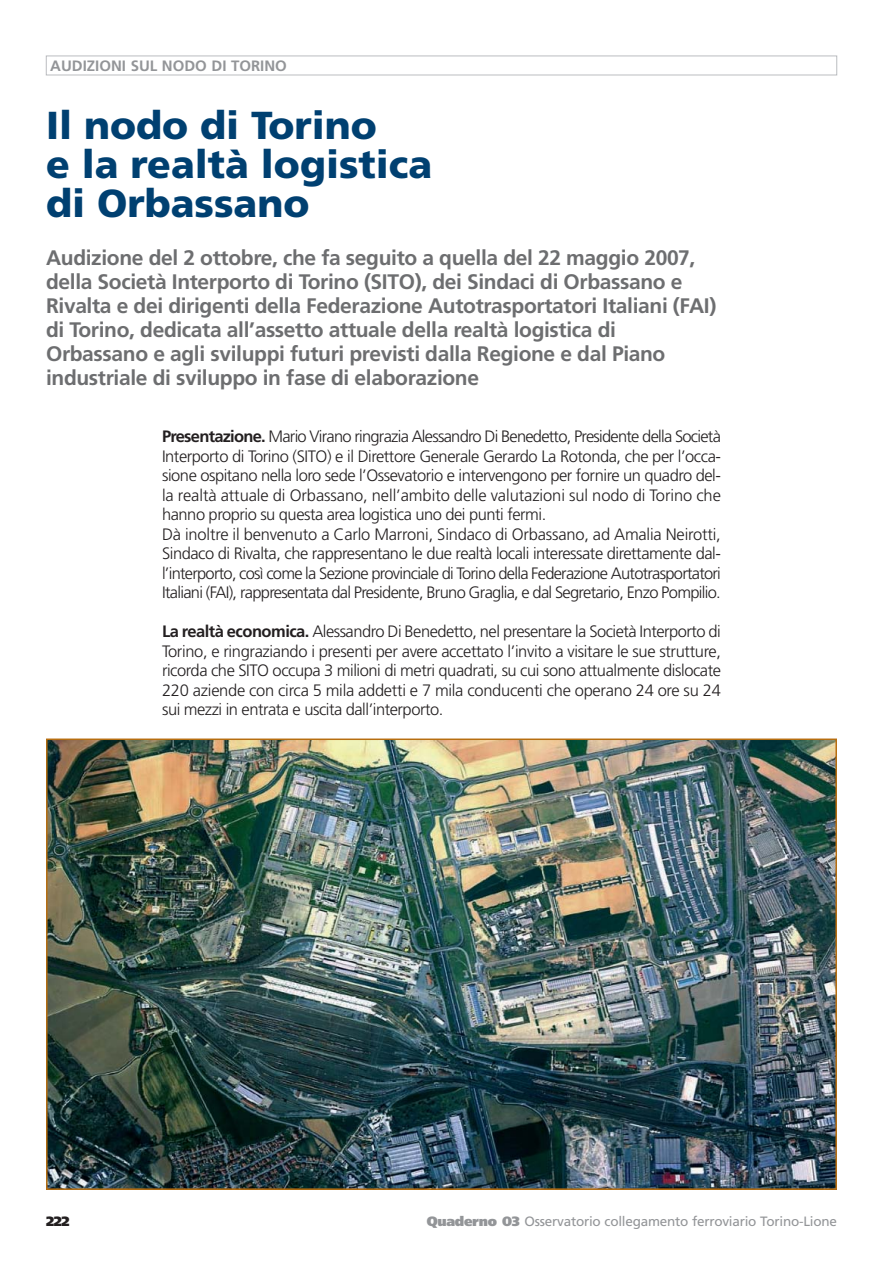
<style>
.page{position:relative;width:893px;height:1263px;background:#fff}
.page>*{position:absolute;margin:0;border:0;box-sizing:border-box;transform-origin:0 0}
.t1{font:900 39px/39px "Frutiger";color:#004071}
.t2{font:700 21px/24px "Frutiger";letter-spacing:-.015em;color:#6d6e70}
.t3{font:300 16.5px/19.5px "Frutiger";letter-spacing:-.03em;color:#231f20}
.t4{font:700 15px "Frutiger";color:#939598}
.t5{font:13.5px "Frutiger";letter-spacing:-.015em;color:#939598}
.t6{font:900 13.5px "Frutiger";color:#231f20}
.s1{font-weight:700}
.s2{font-weight:900}
</style>
<div class="page">
<div style="left:46px;top:56px;width:791px;height:19px;border:1px solid #bbbdc0"></div>
<img style="left:49px;top:741px;width:785px;height:446px">
<div style="left:46px;top:738px;width:791px;height:452px;border:2px solid #b76e10"></div>
<p class="t4" style="left:50px;top:59px;width:238px">AUDIZIONI SUL NODO DI TORINO</p>
<h1 class="t1" style="left:46px;top:108px;width:388px">Il nodo di Torino<br>e la realtà logistica di Orbassano</h1>
<p class="t2" style="left:46px;top:247px;width:672px">Audizione del 2 ottobre, che fa seguito a quella del 22 maggio 2007, della Società Interporto di Torino (SITO), dei Sindaci di Orbassano e Rivalta e dei dirigenti della Federazione Autotrasportatori Italiani (FAI) di Torino, dedicata all’assetto attuale della realtà logistica di Orbassano e agli sviluppi futuri previsti dalla Regione e dal Piano industriale di sviluppo in fase di elaborazione</p>
<p class="t3" style="left:162px;top:427px;width:560px"><span class="s1">Presentazione.</span> Mario Virano ringrazia Alessandro Di Benedetto, Presidente della Società Interporto di Torino (SITO) e il Direttore Generale Gerardo La Rotonda, che per l’occa&shy;sione ospitano nella loro sede l’Ossevatorio e intervengono per fornire un quadro del&shy;la realtà attuale di Orbassano, nell’ambito delle valutazioni sul nodo di Torino che hanno proprio su questa area logistica uno dei punti fermi.<br>Dà inoltre il benvenuto a Carlo Marroni, Sindaco di Orbassano, ad Amalia Neirotti, Sindaco di Rivalta, che rappresentano le due realtà locali interessate direttamente dal&shy;l’interporto, così come la Sezione provinciale di Torino della Federazione Autotrasportatori Italiani (FAI), rappresentata dal Presidente, Bruno Graglia, e dal Segretario, Enzo Pompilio.</p>
<p class="t3" style="left:162px;top:622px;width:560px;text-align:justify"><span class="s1">La realtà economica.</span> Alessandro Di Benedetto, nel presentare la Società Interporto di Torino, e ringraziando i presenti per avere accettato l’invito a visitare le sue strutture, ricorda che SITO occupa 3 milioni di metri quadrati, su cui sono attualmente dislocate 220 aziende con circa 5 mila addetti e 7 mila conducenti che operano 24 ore su 24 sui mezzi in entrata e uscita dall’interporto.</p>
<p class="t6" style="left:46px;top:1214px;width:25px">222</p>
<p class="t5" style="left:427px;top:1214px;width:412px"><span class="s2">Quaderno 03</span> Osservatorio collegamento ferroviario Torino-Lione</p>
</div>
